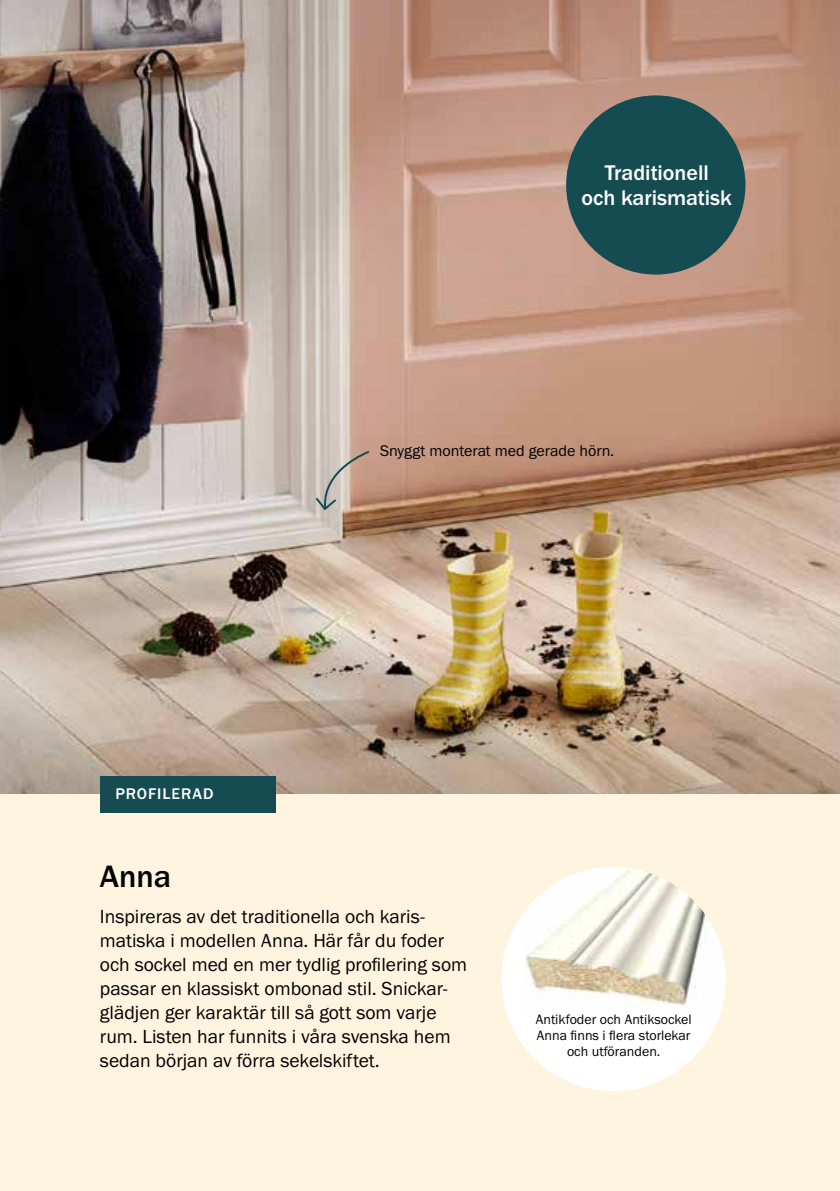
<style>
.page{position:relative;width:840px;height:1191px;background:#fff}
.page>*{position:absolute;margin:0;border:0;box-sizing:border-box;transform-origin:0 0}
.t1{font:500 32px "Franklin Gothic URW";color:#000}
.t2{font:500 22px/24.8px "Franklin Gothic URW";color:#fff;text-align:center}
.t3{font:19.6px/24px "Franklin Gothic URW Boo";color:#000}
.t4{font:16px "Franklin Gothic URW Boo";color:#000}
.t5{font:500 16px "Franklin Gothic URW";letter-spacing:.06em;color:#fff}
.t6{font:14px/16px "Franklin Gothic URW Boo";color:#000;text-align:center}
</style>
<div class="page">
<img style="left:0;top:0;width:839px;height:794px">
<div style="left:0;top:794px;width:839px;height:397px;background:#fff4e0"></div>
<div style="left:100px;top:776px;width:176px;height:36px;background:#154c51"></div>
<div style="left:501px;top:867px;width:224px;height:224px;background:#fff;border-radius:50%"></div>
<img style="left:524px;top:867px;width:197px;height:150px">
<div style="left:566px;top:95px;width:179px;height:179px;background:#154c51;border-radius:50%"></div>
<svg style="left:314px;top:450px;width:56px;height:63px;background:#c1afa2"></svg>
<p class="t2" style="left:581px;top:160px;width:152px">Traditionell<br>och karismatisk</p>
<p class="t5" style="left:115px;top:784px;width:100px">PROFILERAD</p>
<p class="t4" style="left:380px;top:440px;width:235px">Snyggt monterat med gerade hörn.</p>
<h1 class="t1" style="left:100px;top:856px;width:73px">Anna</h1>
<p class="t3" style="left:100px;top:904px;width:368px">Inspireras av det traditionella och karis&shy;matiska i modellen Anna. Här får du foder och sockel med en mer tydlig profilering som passar en klassiskt ombonad stil. Snickar&shy;glädjen ger karaktär till så gott som varje rum. Listen har funnits i våra svenska hem sedan början av förra sekelskiftet.</p>
<p class="t6" style="left:535px;top:1011px;width:157px">Antikfoder och Antiksockel<br>Anna finns i flera storlekar och utföranden.</p>
</div>
